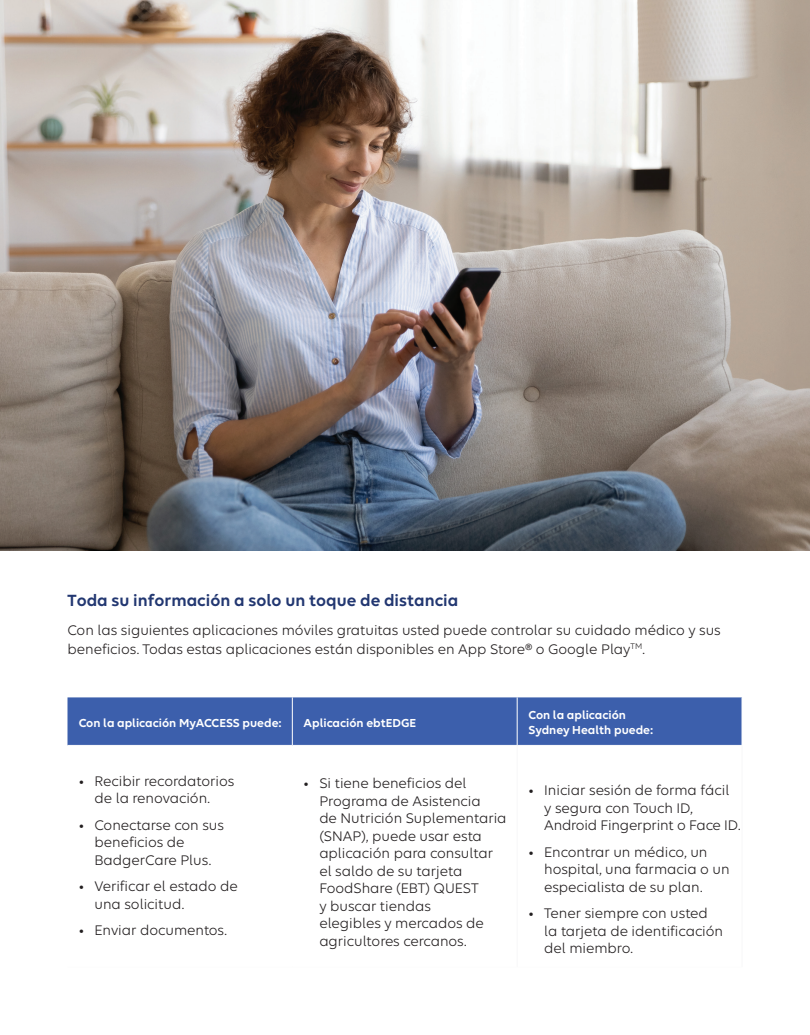
<style>
.page{position:relative;width:810px;height:1035px;background:#fff}
.page>*{position:absolute;margin:0;border:0;box-sizing:border-box;transform-origin:0 0}
.t1{font:600 17.5px "Elevance Sans";color:#223771}
.t2{font:15px/17.5px "Elevance Sans";color:#231f20}
.t3{font:600 12.5px/15px "Elevance Sans";color:#fff}
</style>
<div class="page">
<div style="left:68px;top:697px;width:674px;height:48px;background:#3c5fac"></div>
<img style="left:0;top:0;width:810px;height:550px">
<hr style="left:517px;top:746px;width:1px;height:221px;background:#f7f7f8">
<hr style="left:742px;top:746px;width:1px;height:221px;background:#f7f7f8">
<hr style="left:292px;top:697px;width:1px;height:48px;background:#fff">
<hr style="left:517px;top:697px;width:1px;height:48px;background:#fff">
<h2 class="t1" style="left:68px;top:590px;width:392px">Toda su información a solo un toque de distancia</h2>
<p class="t2" style="left:68px;top:620px;width:655px;line-height:18.8px">Con las siguientes aplicaciones móviles gratuitas usted puede controlar su cuidado médico y sus beneficios. Todas estas aplicaciones están disponibles en App Store® o Google Play<sup>TM</sup> .</p>
<h3 class="t3" style="left:79px;top:715px;width:204px">Con la aplicación MyACCESS puede:</h3>
<h3 class="t3" style="left:304px;top:715px;width:114px">Aplicación ebtEDGE</h3>
<h3 class="t3" style="left:528px;top:707px;width:126px">Con la aplicación<br>Sydney Health puede:</h3>
<p class="t2" style="left:79px;top:772px;width:157px;text-align:center">• Recibir recordatorios de la renovación.</p>
<p class="t2" style="left:94px;top:816px;width:131px;text-indent:-16px">• Conectarse con sus beneficios de<br>BadgerCare Plus.</p>
<p class="t2" style="left:94px;top:877px;width:145px;text-indent:-16px">• Verificar el estado de una solicitud.</p>
<p class="t2" style="left:79px;top:921px;width:150px">• Enviar documentos.</p>
<p class="t2" style="left:319px;top:774px;width:189px;text-indent:-16px">• Si tiene beneficios del<br>Programa de Asistencia<br>de Nutrición Suplementaria (SNAP), puede usar esta aplicación para consultar el saldo de su tarjeta<br>FoodShare (EBT) QUEST<br>y buscar tiendas<br>elegibles y mercados de agricultores cercanos.</p>
<p class="t2" style="left:544px;top:781px;width:198px;text-indent:-16px">• Iniciar sesión de forma fácil y segura con Touch ID,<br>Android Fingerprint o Face ID.</p>
<p class="t2" style="left:544px;top:843px;width:187px;text-indent:-16px">• Encontrar un médico, un hospital, una farmacia o un especialista de su plan.</p>
<p class="t2" style="left:544px;top:904px;width:181px;text-indent:-16px">• Tener siempre con usted la tarjeta de identificación del miembro.</p>
</div>
